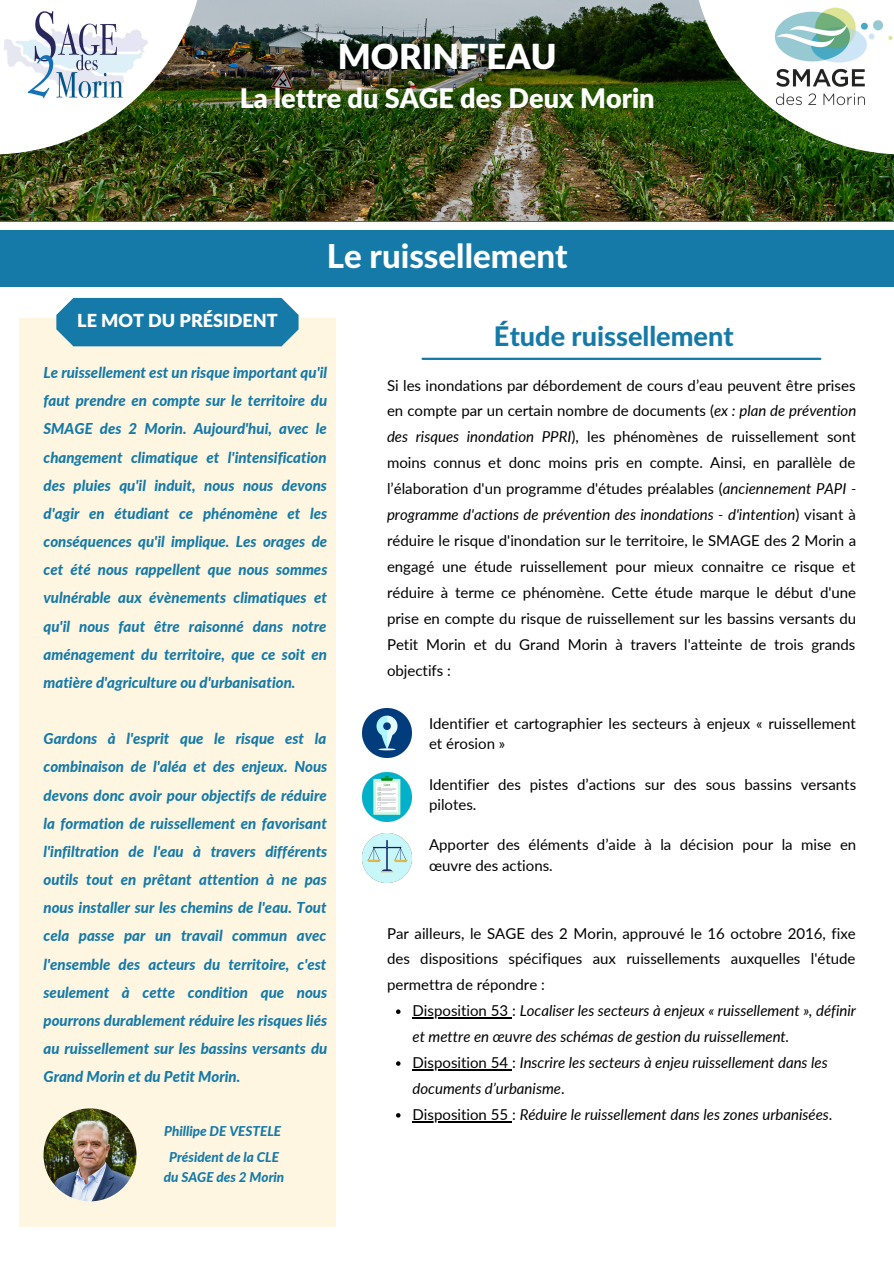
<style>
.page{position:relative;width:894px;height:1264px;background:#fff}
.page>*{position:absolute;margin:0;border:0;box-sizing:border-box;transform-origin:0 0}
.t1{font:900 34.5px "Lato Latin";color:#fff}
.t2{font:800 33px "Lato Latin";color:#fff}
.t3{font:900 27px "Lato Latin";color:#fff}
.t4{font:800 27px "Lato Latin";color:#157aa8}
.t5{font:900 18px "Lato Latin";color:#fff}
.t6{font:15px/26px "Lato";color:#000}
.t7{font:italic 800 15px/28.2px "Lato";color:#157aa8;text-align:justify}
.t8{font:italic 15px/26px "Lato";color:#000}
.t9{font:italic 800 13.5px "Lato";color:#157aa8}
.s1{font-style:italic}
.s2{font-style:normal}
</style>
<div class="page">
<svg style="left:0;top:221px;width:893px;height:1px"></svg>
<img style="left:0;top:0;width:893px;height:221px">
<div style="left:20px;top:318px;width:315px;height:908px;background:#fff6e2"></div>
<hr style="left:422px;top:358px;width:398px;height:2px;background:#157aa8">
<div style="left:0;top:230px;width:893px;height:56px;background:#157aa8"></div>
<img style="left:362px;top:772px;width:49px;height:49px">
<img style="left:362px;top:708px;width:49px;height:49px">
<img style="left:362px;top:833px;width:49px;height:49px">
<img style="left:43px;top:1108px;width:93px;height:93px;border-radius:50%">
<div style="left:56px;top:298px;width:242px;height:48px;background:#157aa8"></div>
<svg style="left:690px;top:0;width:203px;height:154px"></svg>
<img style="left:751px;top:3px;width:142px;height:104px">
<img style="left:0;top:0;width:206px;height:154px">
<img style="left:4px;top:11px;width:143px;height:86px">
<svg style="left:396px;top:1009px;width:4px;height:4px"></svg>
<hr style="left:412px;top:1017px;width:100px;height:1px;background:#000">
<svg style="left:396px;top:1061px;width:4px;height:4px"></svg>
<hr style="left:412px;top:1069px;width:100px;height:1px;background:#000">
<svg style="left:396px;top:1113px;width:4px;height:4px"></svg>
<hr style="left:412px;top:1120px;width:100px;height:2px;background:#000">
<p class="t1" style="left:337px;top:41px;width:220px">MORINF'EAU</p>
<p class="t3" style="left:240px;top:87px;width:416px">La lettre du SAGE des Deux Morin</p>
<p class="t5" style="left:77px;top:313px;width:202px">LE MOT DU PRÉSIDENT</p>
<p class="t2" style="left:326px;top:241px;width:242px">Le ruissellement</p>
<p class="t4" style="left:493px;top:324px;width:241px">Étude ruissellement</p>
<p class="t7" style="left:43px;top:358px;width:285px">Le ruissellement est un risque important qu'il faut prendre en compte sur le territoire du SMAGE des 2 Morin. Aujourd'hui, avec le changement climatique et l'intensification des pluies qu'il induit, nous nous devons d'agir en étudiant ce phénomène et les conséquences qu'il implique. Les orages de cet été nous rappellent que nous sommes vulnérable aux évènements climatiques et qu'il nous faut être raisonné dans notre aménagement du territoire, que ce soit en matière d'agriculture ou d'urbanisation.</p>
<p class="t7" style="left:43px;top:724px;width:285px">Gardons à l'esprit que le risque est la combinaison de l'aléa et des enjeux. Nous devons donc avoir pour objectifs de réduire la formation de ruissellement en favorisant l'infiltration de l'eau à travers différents outils tout en prêtant attention à ne pas nous installer sur les chemins de l'eau. Tout cela passe par un travail commun avec l'ensemble des acteurs du territoire, c'est seulement à cette condition que nous pourrons durablement réduire les risques liés au ruissellement sur les bassins versants du Grand Morin et du Petit Morin.</p>
<p class="t9" style="left:164px;top:1122px;width:119px">Phillipe DE VESTELE</p>
<p class="t9" style="left:169px;top:1148px;width:111px">Président de la CLE</p>
<p class="t9" style="left:164px;top:1168px;width:122px">du SAGE des 2 Morin</p>
<p class="t6" style="left:387px;top:372px;width:470px;text-align:justify">Si les inondations par débordement de cours d’eau peuvent être prises en compte par un certain nombre de documents (<span class="s1">ex : plan de prévention des risques inondation PPRI</span>), les phénomènes de ruissellement sont moins connus et donc moins pris en compte. Ainsi, en parallèle de l’élaboration d'un programme d'études préalables (<span class="s1">anciennement PAPI - programme d'actions de prévention des inondations - d'intention</span>) visant à réduire le risque d'inondation sur le territoire, le SMAGE des 2 Morin a engagé une étude ruissellement pour mieux connaitre ce risque et réduire à terme ce phénomène. Cette étude marque le début d'une prise en compte du risque de ruissellement sur les bassins versants du Petit Morin et du Grand Morin à travers l'atteinte de trois grands objectifs :</p>
<p class="t6" style="left:429px;top:713px;width:428px;line-height:20.2px">Identifier et cartographier les secteurs à enjeux « ruissellement et érosion »</p>
<p class="t6" style="left:429px;top:773px;width:428px;line-height:20.2px">Identifier des pistes d’actions sur des sous bassins versants pilotes.</p>
<p class="t6" style="left:429px;top:834px;width:428px;line-height:20.2px">Apporter des éléments d’aide à la décision pour la mise en œuvre des actions.</p>
<p class="t6" style="left:387px;top:919px;width:470px;text-align:justify">Par ailleurs, le SAGE des 2 Morin, approuvé le 16 octobre 2016, fixe des dispositions spécifiques aux ruissellements auxquelles l'étude permettra de répondre :</p>
<p class="t8" style="left:412px;top:997px;width:445px"><span class="s2">Disposition 53 :</span> Localiser les secteurs à enjeux « ruissellement », définir et mettre en œuvre des schémas de gestion du ruissellement.</p>
<p class="t8" style="left:412px;top:1049px;width:416px"><span class="s2">Disposition 54 :</span> Inscrire les secteurs à enjeu ruissellement dans les documents d’urbanisme<span class="s2">.</span></p>
<p class="t8" style="left:412px;top:1101px;width:421px"><span class="s2">Disposition 55 :</span> Réduire le ruissellement dans les zones urbanisées<span class="s2">.</span></p>
</div>
